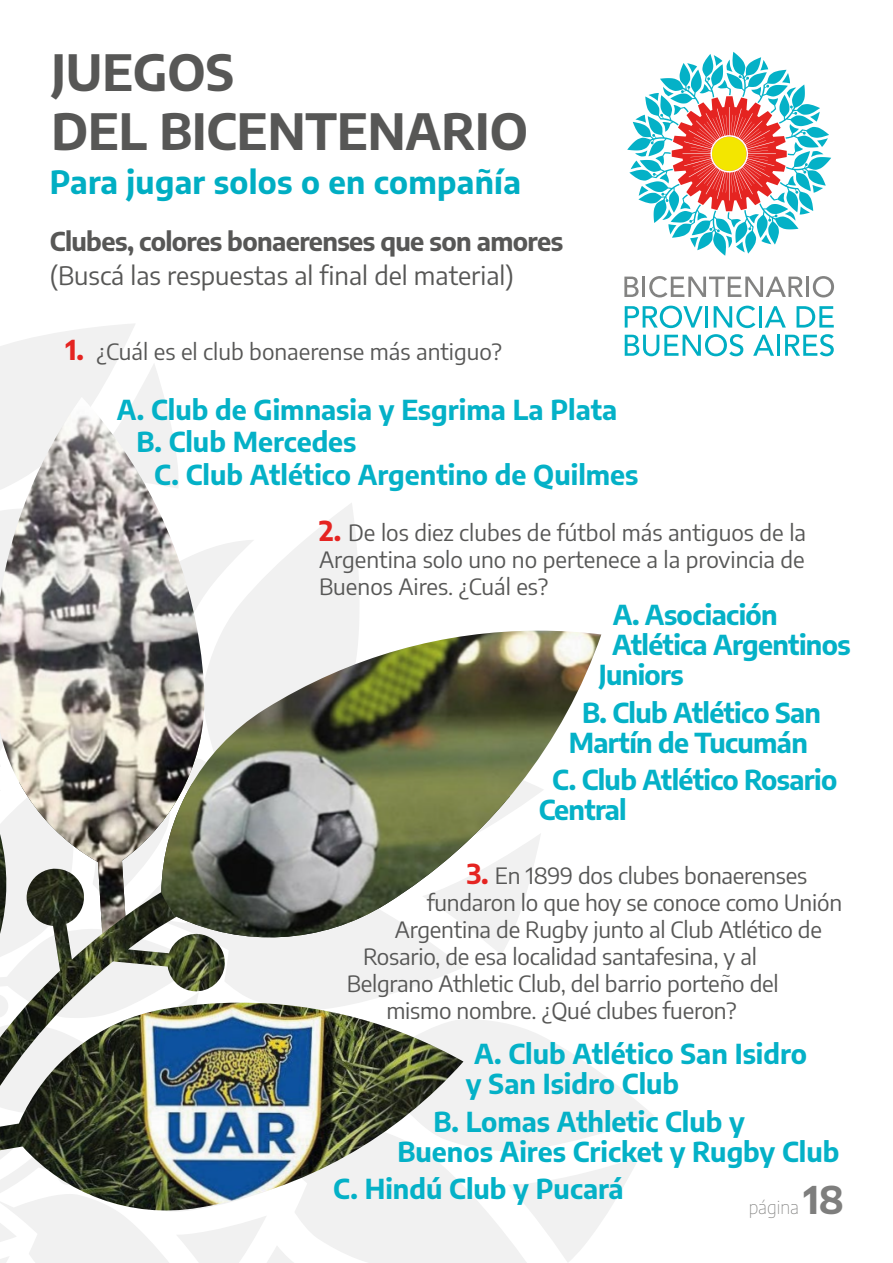
<style>
.page{position:relative;width:893px;height:1263px;background:#fff}
.page>*{position:absolute;margin:0;border:0;box-sizing:border-box;transform-origin:0 0}
.t1{font:700 49.05px/58.8px "Encode Sans";color:#575756}
.t2{font:700 31.5px "Encode Sans";letter-spacing:.01em;color:#00aec3}
.t3{font:700 27px/30px "Encode Sans";color:#04b1c7}
.t4{font:700 27px/30px "Encode Sans";letter-spacing:-.025em;color:#04b1c7;text-align:center}
.t5{font:25.5px "Encode Sans";color:#575756}
.t6{font:700 25.5px "Encode Sans";letter-spacing:-.025em;color:#575756}
.t7{font:22.5px/27px "Encode Sans";letter-spacing:-.01em;color:#575756;text-align:justify}
.t8{font:100 18px "Encode Sans";color:#575756}
.s1{font-weight:700;font-size:27px;color:#e52421}
.s2{font-weight:700;font-size:37.5px}
</style>
<div class="page">
<svg style="left:152px;top:364px;width:12px;height:33px"></svg>
<svg style="left:337px;top:1025px;width:317px;height:238px;fill:#f1f1f1"></svg>
<svg style="left:0;top:324px;width:152px;height:73px;fill:#f1f1f1"></svg>
<svg style="left:336px;top:503px;width:208px;height:128px"></svg>
<svg style="left:208px;top:515px;width:128px;height:116px;fill:#f1f1f1"></svg>
<svg style="left:277px;top:1219px;width:60px;height:44px"></svg>
<svg style="left:58px;top:1219px;width:219px;height:44px;fill:#f1f1f1"></svg>
<svg style="left:0;top:1219px;width:58px;height:44px"></svg>
<svg style="left:624px;top:277px;width:15px;height:20px"></svg>
<hr style="left:642px;top:277px;width:3px;height:20px;background:#838382">
<svg style="left:649px;top:276px;width:154px;height:21px"></svg>
<hr style="left:806px;top:277px;width:3px;height:20px;background:#838382">
<svg style="left:813px;top:276px;width:21px;height:21px"></svg>
<svg style="left:625px;top:306px;width:78px;height:22px"></svg>
<hr style="left:705px;top:306px;width:3px;height:22px;background:#00aec3">
<svg style="left:714px;top:306px;width:41px;height:22px"></svg>
<hr style="left:759px;top:306px;width:3px;height:22px;background:#00aec3">
<svg style="left:765px;top:306px;width:21px;height:22px"></svg>
<svg style="left:796px;top:306px;width:38px;height:22px"></svg>
<svg style="left:625px;top:334px;width:118px;height:22px"></svg>
<svg style="left:753px;top:335px;width:21px;height:21px"></svg>
<hr style="left:777px;top:335px;width:3px;height:21px;background:#00aec3">
<svg style="left:785px;top:334px;width:49px;height:22px"></svg>
<svg style="left:627px;top:52px;width:204px;height:204px"></svg>
<img style="left:0;top:934px;width:510px;height:285px">
<img style="left:161px;top:631px;width:440px;height:316px">
<img style="left:0;top:397px;width:208px;height:537px">
<h1 class="t1" style="left:51px;top:40px;width:478px">JUEGOS<br>DEL BICENTENARIO</h1>
<h2 class="t2" style="left:50px;top:159px;width:473px">Para jugar solos o en compañía</h2>
<p class="t6" style="left:50px;top:222px;width:515px">Clubes, colores bonaerenses que son amores</p>
<p class="t5" style="left:50px;top:258px;width:466px">(Buscá las respuestas al final del material)</p>
<p class="t7" style="left:65px;top:337px;width:438px"><span class="s1">1.</span> ¿Cuál es el club bonaerense más antiguo?</p>
<p class="t3" style="left:136px;top:392px;width:482px;line-height:32.4px;text-indent:-20px">A. Club de Gimnasia y Esgrima La Plata<br>B. Club Mercedes</p>
<p class="t3" style="left:154px;top:458px;width:486px">C. Club Atlético Argentino de Quilmes</p>
<p class="t7" style="left:319px;top:518px;width:488px"><span class="s1">2.</span> De los diez clubes de fútbol más antiguos de la Argentina solo uno no pertenece a la provincia de Buenos Aires. ¿Cuál es?</p>
<p class="t4" style="left:613px;top:599px;width:167px">A. Asociación</p>
<p class="t4" style="left:612px;top:629px;width:240px">Atlética Argentinos</p>
<p class="t4" style="left:599px;top:659px;width:86px">Juniors</p>
<p class="t4" style="left:569px;top:696px;width:254px">B. Club Atlético San<br>Martín de Tucumán</p>
<p class="t4" style="left:539px;top:764px;width:300px;text-align:left;text-indent:13px">C. Club Atlético Rosario<br>Central</p>
<p class="t7" style="left:467px;top:861px;width:342px"><span class="s1">3.</span> En 1899 dos clubes bonaerenses</p>
<p class="t7" style="left:427px;top:888px;width:417px">fundaron lo que hoy se conoce como Unión</p>
<p class="t7" style="left:395px;top:915px;width:429px">Argentina de Rugby junto al Club Atlético de</p>
<p class="t7" style="left:363px;top:942px;width:395px">Rosario, de esa localidad santafesina, y al</p>
<p class="t7" style="left:347px;top:969px;width:433px">Belgrano Athletic Club, del barrio porteño del</p>
<p class="t7" style="left:386px;top:996px;width:352px">mismo nombre. ¿Qué clubes fueron?</p>
<p class="t3" style="left:466px;top:1037px;width:343px;text-indent:8px">A. Club Atlético San Isidro y San Isidro Club</p>
<p class="t3" style="left:398px;top:1105px;width:443px;text-indent:36px">B. Lomas Athletic Club y<br>Buenos Aires Cricket y Rugby Club</p>
<p class="t3" style="left:333px;top:1172px;width:292px">C. Hindú Club y Pucará</p>
<p class="t8" style="left:749px;top:1195px;width:97px">página <span class="s2">18</span></p>
</div>
